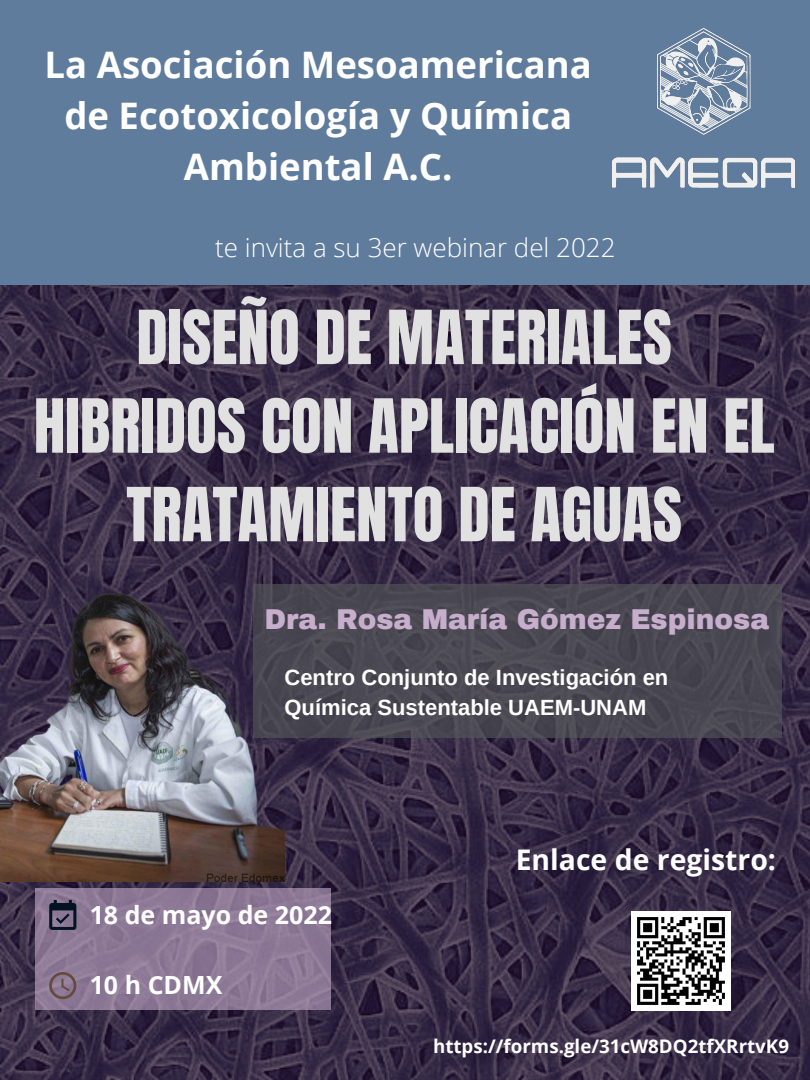
<style>
.page{position:relative;width:810px;height:1080px;background:#607c9d}
.page>*{position:absolute;margin:0;border:0;box-sizing:border-box;transform-origin:0 0}
.t1{font:63.38px/88.6px "Anton";color:#e0e1e0;text-align:center}
.t2{font:700 36.56px/51.1px "Open Sans";color:#fff;text-align:center}
.t3{font:700 28.38px "Open Sans";color:#fff}
.t4{font:900 28.06px "Archivo";color:#c7aecd}
.t5{font:300 26px "Open Sans";color:#fff}
.t6{font:700 25px "Open Sans";color:#fff}
.t7{font:700 22px/30.5px "Arimo";color:#fff}
.t8{font:700 18.75px "Open Sans";color:#fff}
</style>
<div class="page">
<img style="left:611px;top:28px;width:183px;height:160px">
<img style="left:0;top:286px;width:810px;height:794px">
<div style="left:253px;top:584px;width:528px;height:153px;background:#494852"></div>
<div style="left:36px;top:889px;width:295px;height:121px;background:#8d7997"></div>
<svg style="left:49px;top:972px;width:27px;height:27px"></svg>
<svg style="left:49px;top:900px;width:27px;height:30px"></svg>
<img style="left:0;top:503px;width:285px;height:379px">
<img style="left:631px;top:911px;width:99px;height:99px">
<p class="t2" style="left:45px;top:38px;width:549px">La Asociación Mesoamericana de Ecotoxicología y Química<br>Ambiental A.C.</p>
<p class="t5" style="left:215px;top:230px;width:402px">te invita a su 3er webinar del 2022</p>
<p class="t1" style="left:34px;top:294px;width:742px">DISEÑO DE MATERIALES<br>HIBRIDOS CON APLICACIÓN EN EL<br>TRATAMIENTO DE AGUAS</p>
<p class="t4" style="left:264px;top:605px;width:506px">Dra. Rosa María Gómez Espinosa</p>
<p class="t7" style="left:285px;top:662px;width:385px">Centro Conjunto de Investigación en<br>Química Sustentable UAEM-UNAM</p>
<p class="t6" style="left:90px;top:897px;width:244px">18 de mayo de 2022</p>
<p class="t6" style="left:90px;top:967px;width:134px">10 h CDMX</p>
<p class="t3" style="left:516px;top:839px;width:262px">Enlace de registro:</p>
<p class="t8" style="left:433px;top:1033px;width:358px">https://forms.gle/31cW8DQ2tfXRrtvK9</p>
</div>
